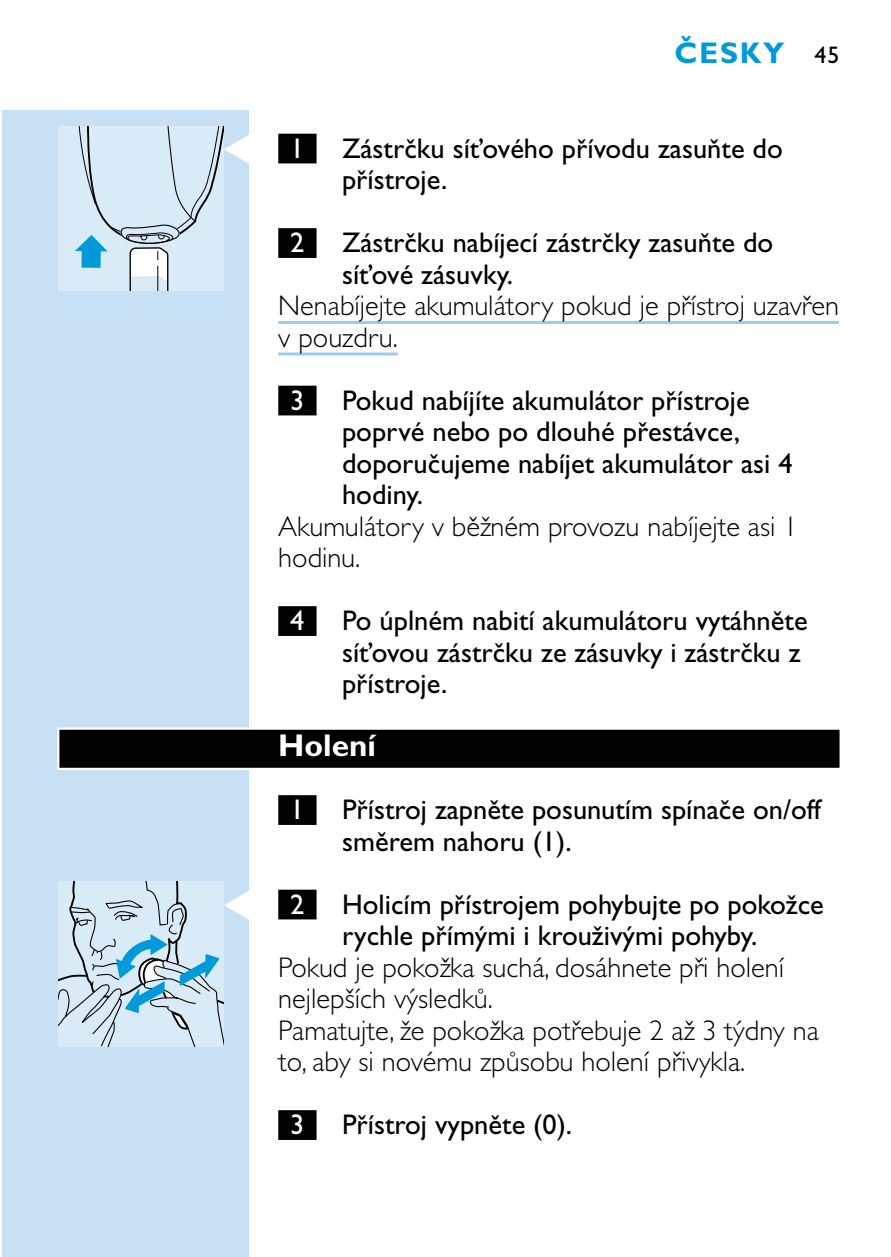
<style>
.page{position:relative;width:891px;height:1257px;background:#fff}
.page>*{position:absolute;margin:0;border:0;box-sizing:border-box;transform-origin:0 0}
.t1{font:54px "Philips Tape";color:#fff}
.t2{font:700 31.5px "Gill Sans CE";color:#fff}
.t3{font:700 30px "Gill Sans CE";letter-spacing:.055em;color:#009ada}
.t4{font:28.5px/31.5px "Gill Sans CE";color:#000}
.t5{font:300 28.5px/31.5px "Gill Sans CE";color:#000}
.t6{font:28.5px "Gill Sans CE";color:#fff}
.s1{font-family:"Gill Sans";font-weight:400;font-size:24px;color:#000}
.s2{font-family:"Gill Sans CE";font-size:28.5px}
</style>
<div class="page">
<div style="left:2px;top:110px;width:247px;height:1147px;background:#c8e0f4"></div>
<div style="left:278px;top:134px;width:39px;height:29px;background:#000"></div>
<div style="left:278px;top:228px;width:39px;height:30px;background:#000"></div>
<hr style="left:278px;top:321px;width:561px;height:3px;background:#9ccced">
<svg style="left:278px;top:352px;width:120px;height:4px"></svg>
<div style="left:278px;top:386px;width:39px;height:29px;background:#000"></div>
<div style="left:278px;top:606px;width:39px;height:30px;background:#000"></div>
<div style="left:57px;top:728px;width:783px;height:42px;background:linear-gradient(to right,#fff,#fff)"></div>
<div style="left:59px;top:730px;width:781px;height:38px;background:#000"></div>
<div style="left:278px;top:795px;width:39px;height:30px;background:#000"></div>
<div style="left:278px;top:890px;width:39px;height:29px;background:#000"></div>
<div style="left:278px;top:1110px;width:39px;height:30px;background:#000"></div>
<svg style="left:58px;top:126px;width:165px;height:165px;background:#ccdeeb"></svg>
<svg style="left:58px;top:882px;width:165px;height:165px;background:#bdd5e3"></svg>
<p class="t3" style="left:675px;top:42px;width:167px">ČESKY <span class="s1">45</span></p>
<h1 class="t1" style="left:219px;top:113px;width:87px">C <span class="s2">1</span></h1>
<p class="t4" style="left:342px;top:135px;width:442px">Zástrčku síťového přívodu zasuňte do přístroje.</p>
<p class="t6" style="left:290px;top:232px;width:16px">2</p>
<p class="t4" style="left:342px;top:229px;width:433px">Zástrčku nabíjecí zástrčky zasuňte do síťové zásuvky.</p>
<p class="t5" style="left:278px;top:292px;width:562px">Nenabíjejte akumulátory pokud je přístroj uzavřen v pouzdru.</p>
<p class="t6" style="left:290px;top:389px;width:16px">3</p>
<p class="t4" style="left:342px;top:387px;width:452px">Pokud nabíjíte akumulátor přístroje poprvé nebo po dlouhé přestávce, doporučujeme nabíjet akumulátor asi 4 hodiny.</p>
<p class="t5" style="left:278px;top:513px;width:521px">Akumulátory v běžném provozu nabíjejte asi 1 hodinu.</p>
<p class="t6" style="left:290px;top:610px;width:16px">4</p>
<p class="t4" style="left:342px;top:607px;width:467px">Po úplném nabití akumulátoru vytáhněte síťovou zástrčku ze zásuvky i zástrčku z přístroje.</p>
<p class="t2" style="left:278px;top:734px;width:99px">Holení</p>
<p class="t6" style="left:290px;top:799px;width:16px">1</p>
<p class="t4" style="left:342px;top:796px;width:480px">Přístroj zapněte posunutím spínače on/off směrem nahoru (1).</p>
<h1 class="t1" style="left:219px;top:869px;width:87px">C <span class="s2">2</span></h1>
<p class="t4" style="left:342px;top:891px;width:483px">Holicím přístrojem pohybujte po pokožce rychle přímými i krouživými pohyby.</p>
<p class="t5" style="left:278px;top:954px;width:542px">Pokud je pokožka suchá, dosáhnete při holení nejlepších výsledků.<br>Pamatujte, že pokožka potřebuje 2 až 3 týdny na to, aby si novému způsobu holení přivykla.</p>
<p class="t6" style="left:290px;top:1114px;width:16px">3</p>
<p class="t4" style="left:342px;top:1111px;width:232px">Přístroj vypněte (0).</p>
</div>
